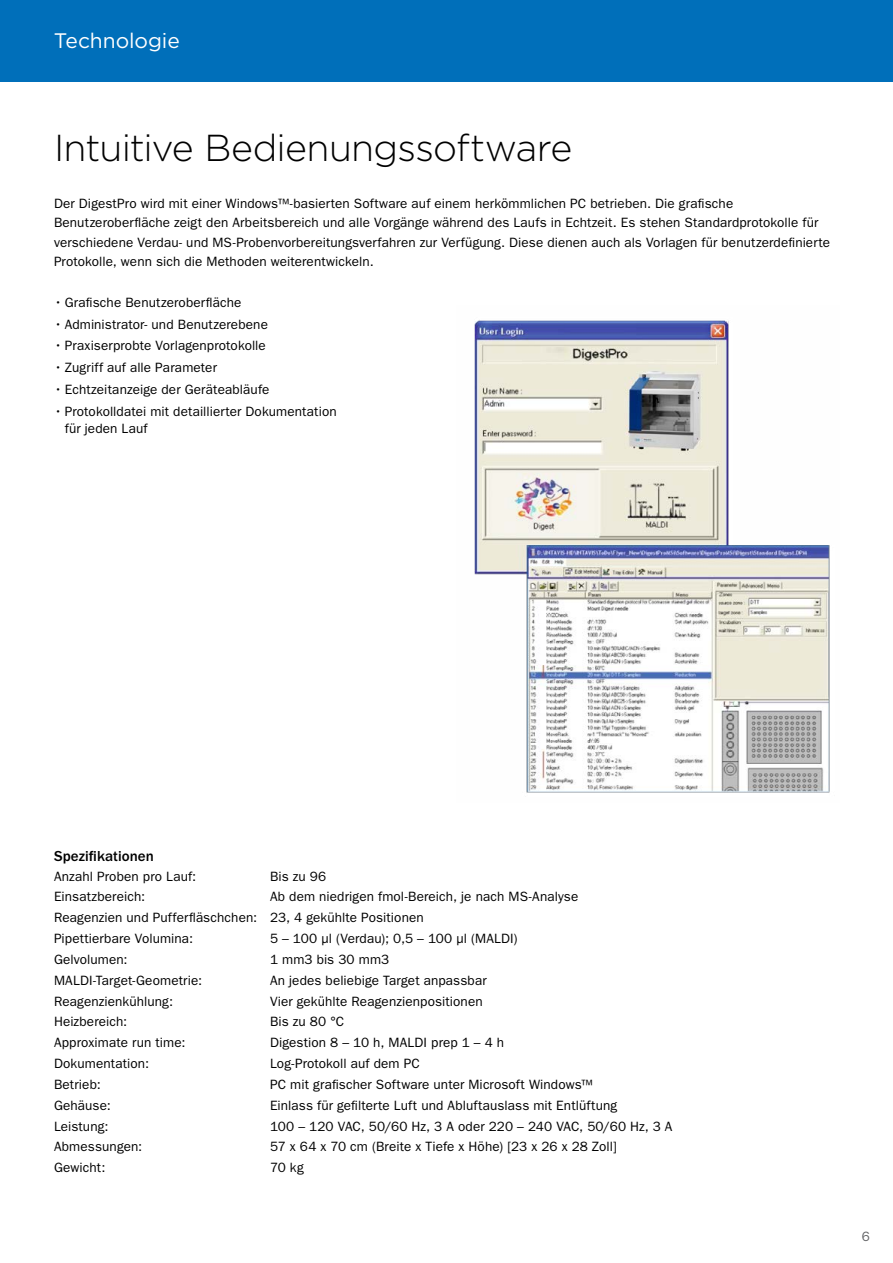
<style>
.page{position:relative;width:893px;height:1263px;background:#fff}
.page>*{position:absolute;margin:0;border:0;box-sizing:border-box;transform-origin:0 0}
.Page_Subject_Headlin{font:300 37.5px "Gotham HTF";letter-spacing:-.02em;color:#000}
.Page_Header__blue_ba{font:21px "Gotham HTF";letter-spacing:-.005em;color:#fff}
.Paragraph_Subhead{font:500 15px "ITC Franklin Gothic Std";color:#000}
.Paragraph_Copy{font:13.5px/19.5px "ITC Franklin Gothic Std";letter-spacing:.01em;color:#000}
.Page_Number{font:13.5px "ITC Franklin Gothic Std";color:#636466}
</style>
<div class="page">
<div style="left:0;top:0;width:893px;height:81px;background:#006fba"></div>
<img style="left:474px;top:320px;width:356px;height:473px">
<p class="Page_Header__blue_ba" style="left:54px;top:29px;width:127px">Technologie</p>
<p class="Page_Subject_Headlin" style="left:54px;top:128px;width:520px">Intuitive Bedienungssoftware</p>
<p class="Paragraph_Copy" style="left:54px;top:194px;width:777px">Der DigestPro wird mit einer Windows™-basierten Software auf einem herkömmlichen PC betrieben. Die grafische Benutzeroberfläche zeigt den Arbeitsbereich und alle Vorgänge während des Laufs in Echtzeit. Es stehen Standardprotokolle für verschiedene Verdau- und MS-Probenvorbereitungsverfahren zur Verfügung. Diese dienen auch als Vorlagen für benutzerdefinierte Protokolle, wenn sich die Methoden weiterentwickeln.</p>
<p class="Paragraph_Copy" style="left:54px;top:292px;width:189px">• Grafische Benutzeroberfläche</p>
<p class="Paragraph_Copy" style="left:54px;top:314px;width:215px">• Administrator- und Benutzerebene</p>
<p class="Paragraph_Copy" style="left:54px;top:336px;width:213px">• Praxiserprobte Vorlagenprotokolle</p>
<p class="Paragraph_Copy" style="left:54px;top:358px;width:164px">• Zugriff auf alle Parameter</p>
<p class="Paragraph_Copy" style="left:54px;top:380px;width:217px">• Echtzeitanzeige der Geräteabläufe</p>
<p class="Paragraph_Copy" style="left:65px;top:403px;width:273px;line-height:16.5px;text-indent:-11px">• Protokolldatei mit detaillierter Dokumentation für jeden Lauf</p>
<p class="Paragraph_Subhead" style="left:54px;top:847px;width:101px">Spezifikationen</p>
<p class="Paragraph_Copy" style="left:54px;top:866px;width:144px">Anzahl Proben pro Lauf:</p>
<p class="Paragraph_Copy" style="left:270px;top:866px;width:58px">Bis zu 96</p>
<p class="Paragraph_Copy" style="left:54px;top:887px;width:93px">Einsatzbereich:</p>
<p class="Paragraph_Copy" style="left:270px;top:887px;width:310px">Ab dem niedrigen fmol-Bereich, je nach MS-Analyse</p>
<p class="Paragraph_Copy" style="left:54px;top:908px;width:371px">Reagenzien und Pufferfläschchen: 23, 4 gekühlte Positionen</p>
<p class="Paragraph_Copy" style="left:54px;top:929px;width:141px">Pipettierbare Volumina:</p>
<p class="Paragraph_Copy" style="left:270px;top:929px;width:249px">5 – 100 μl (Verdau); 0,5 – 100 μl (MALDI)</p>
<p class="Paragraph_Copy" style="left:54px;top:950px;width:75px">Gelvolumen:</p>
<p class="Paragraph_Copy" style="left:270px;top:950px;width:121px">1 mm3 bis 30 mm3</p>
<p class="Paragraph_Copy" style="left:54px;top:970px;width:150px">MALDI-Target-Geometrie:</p>
<p class="Paragraph_Copy" style="left:270px;top:970px;width:218px">An jedes beliebige Target anpassbar</p>
<p class="Paragraph_Copy" style="left:54px;top:991px;width:121px">Reagenzienkühlung:</p>
<p class="Paragraph_Copy" style="left:270px;top:991px;width:214px">Vier gekühlte Reagenzienpositionen</p>
<p class="Paragraph_Copy" style="left:54px;top:1012px;width:75px">Heizbereich:</p>
<p class="Paragraph_Copy" style="left:270px;top:1012px;width:76px">Bis zu 80 °C</p>
<p class="Paragraph_Copy" style="left:54px;top:1033px;width:133px">Approximate run time:</p>
<p class="Paragraph_Copy" style="left:270px;top:1033px;width:236px">Digestion 8 – 10 h, MALDI prep 1 – 4 h</p>
<p class="Paragraph_Copy" style="left:54px;top:1054px;width:97px">Dokumentation:</p>
<p class="Paragraph_Copy" style="left:270px;top:1054px;width:151px">Log-Protokoll auf dem PC</p>
<p class="Paragraph_Copy" style="left:54px;top:1075px;width:48px">Betrieb:</p>
<p class="Paragraph_Copy" style="left:270px;top:1075px;width:324px">PC mit grafischer Software unter Microsoft Windows™</p>
<p class="Paragraph_Copy" style="left:54px;top:1095px;width:58px">Gehäuse:</p>
<p class="Paragraph_Copy" style="left:270px;top:1095px;width:349px">Einlass für gefilterte Luft und Abluftauslass mit Entlüftung</p>
<p class="Paragraph_Copy" style="left:54px;top:1116px;width:56px">Leistung:</p>
<p class="Paragraph_Copy" style="left:270px;top:1116px;width:404px">100 – 120 VAC, 50/60 Hz, 3 A oder 220 – 240 VAC, 50/60 Hz, 3 A</p>
<p class="Paragraph_Copy" style="left:54px;top:1137px;width:90px">Abmessungen:</p>
<p class="Paragraph_Copy" style="left:270px;top:1137px;width:348px">57 x 64 x 70 cm (Breite x Tiefe x Höhe) [23 x 26 x 28 Zoll]</p>
<p class="Paragraph_Copy" style="left:54px;top:1158px;width:53px">Gewicht:</p>
<p class="Paragraph_Copy" style="left:270px;top:1158px;width:35px">70 kg</p>
<p class="Page_Number" style="left:862px;top:1228px;width:10px">6</p>
</div>
